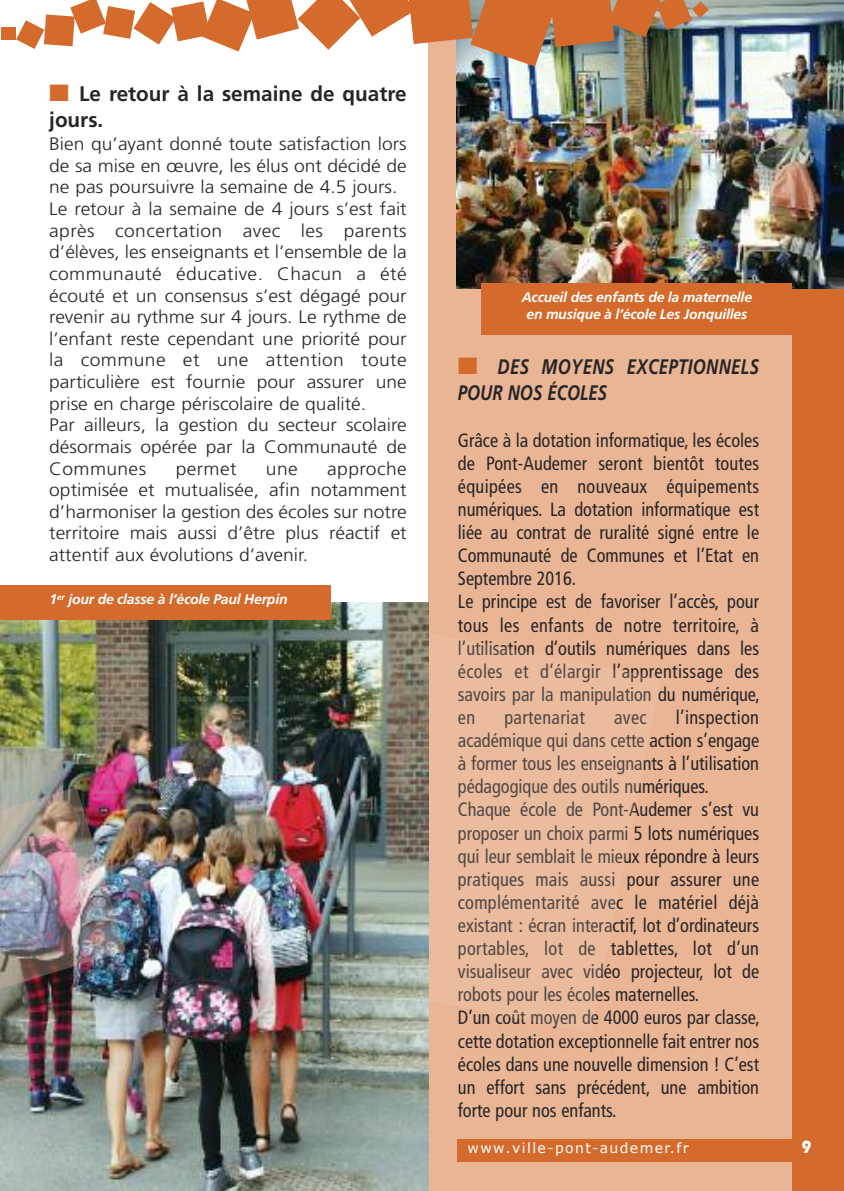
<style>
.page{position:relative;width:844px;height:1191px;background:#fff}
.page>*{position:absolute;margin:0;border:0;box-sizing:border-box;transform-origin:0 0}
.t1{font:italic 700 21px/25.7px "Frutiger";letter-spacing:.02em;color:#272526;scale:.8 1}
.t2{font:700 21px/25.7px "Frutiger";color:#272526}
.t3{font:condensed 19.25px/23.1px "Frutiger";color:#272526;scale:.95 1}
.t4{font:condensed 19.25px "Frutiger";letter-spacing:.02em;color:#272526;scale:.95 1}
.t5{font:300 18.03px/21.7px "Frutiger";color:#272526;scale:1.07 1}
.t6{font:700 17.5px "Bauhaus";color:#fff}
.t7{font:italic 700 14px/16.8px "Frutiger";letter-spacing:-.015em;color:#fff;text-align:center}
.t8{font:14px "Verdana";letter-spacing:.1em;color:#fff}
.s1{color:#d46b2c}
</style>
<div class="page">
<div style="left:428px;top:0;width:364px;height:1191px;background:#e9b595"></div>
<div style="left:792px;top:0;width:51px;height:1191px;background:#d46b2c"></div>
<img style="left:456px;top:0;width:387px;height:289px">
<div style="left:481px;top:283px;width:311px;height:52px;background:#d46b2c"></div>
<div style="left:2px;top:27px;width:14px;height:12px;background:#d46b2c"></div>
<svg style="left:16px;top:0;width:692px;height:66px"></svg>
<div style="left:457px;top:1139px;width:386px;height:22px;background:#d46b2c"></div>
<img style="left:1px;top:602px;width:427px;height:589px">
<img style="left:0;top:787px;width:126px;height:211px">
<div style="left:1px;top:585px;width:330px;height:34px;background:#d46b2c"></div>
<p class="t2" style="left:49px;top:83px;width:359px"><span class="s1">■</span> Le retour à la semaine de quatre jours.</p>
<p class="t5" style="left:49px;top:134px;width:335px">Bien qu’ayant donné toute satisfaction lors de sa mise en œuvre, les élus ont décidé de ne pas poursuivre la semaine de 4.5 jours.<br>Le retour à la semaine de 4 jours s’est fait après concertation avec les parents d’élèves, les enseignants et l’ensemble de la communauté éducative. Chacun a été écouté et un consensus s’est dégagé pour revenir au rythme sur 4 jours. Le rythme de l’enfant reste cependant une priorité pour la commune et une attention toute particulière est fournie pour assurer une prise en charge périscolaire de qualité.<br>Par ailleurs, la gestion du secteur scolaire désormais opérée par la Communauté de Communes</p>
<p class="t5" style="left:49px;top:459px;width:335px;text-align:justify;text-indent:278px">approche optimisée et mutualisée, afin notamment d’harmoniser la gestion des écoles sur notre territoire mais aussi d’être plus réactif et attentif aux évolutions d’avenir.</p>
<p class="t7" style="left:50px;top:592px;width:239px">1<sup>er</sup> jour de classe à l’école Paul Herpin</p>
<p class="t5" style="left:176px;top:459px;width:58px">permet</p>
<p class="t5" style="left:266px;top:459px;width:31px">une</p>
<p class="t7" style="left:521px;top:290px;width:232px">Accueil des enfants de la maternelle en musique à l’école Les Jonquilles</p>
<p class="t1" style="left:457px;top:355px;width:378px"><span class="s1">■</span> DES MOYENS EXCEPTIONNELS<br>POUR NOS ÉCOLES</p>
<p class="t3" style="left:458px;top:430px;width:319px">Grâce à la dotation informatique, les écoles de Pont-Audemer seront bientôt toutes équipées en nouveaux équipements numériques. La dotation informatique est liée au contrat de ruralité signé entre le Communauté de Communes et l’Etat en Septembre 2016.<br>Le principe est de favoriser l’accès, pour tous les enfants de notre territoire, à l’utilisation d’outils numériques dans les écoles et d’élargir l’apprentissage des savoirs par la manipulation du numérique, en</p>
<p class="t3" style="left:458px;top:707px;width:319px;text-indent:218px">l’inspection académique qui dans cette action s’engage à former tous les enseignants à l’utilisation pédagogique des outils numériques.<br>Chaque école de Pont-Audemer s’est vu proposer un choix parmi 5 lots numériques qui leur semblait le mieux répondre à leurs pratiques mais aussi pour assurer une complémentarité avec le matériel déjà existant : écran interactif, lot d’ordinateurs portables, lot de tablettes, lot d’un visualiseur avec vidéo projecteur, lot de robots pour les écoles maternelles.<br>D’un coût moyen de 4000 euros par classe, cette dotation exceptionnelle fait entrer nos écoles dans une nouvelle dimension ! C’est un effort sans précédent, une ambition forte pour nos enfants.</p>
<p class="t4" style="left:504px;top:709px;width:86px">partenariat</p>
<p class="t3" style="left:614px;top:707px;width:36px">avec</p>
<p class="t8" style="left:467px;top:1139px;width:222px">www.ville-pont-audemer.fr</p>
<p class="t6" style="left:801px;top:1141px;width:11px">9</p>
</div>
